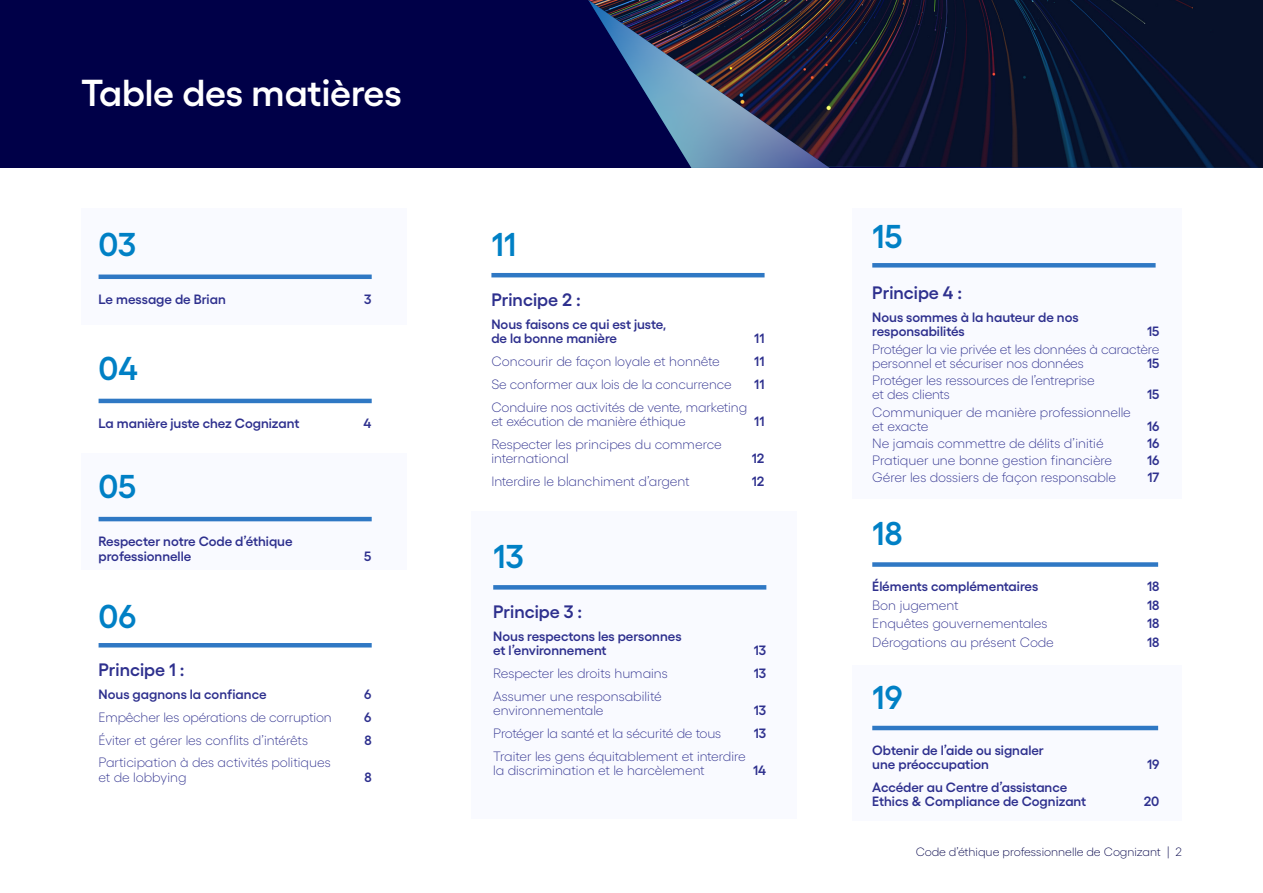
<style>
.page{position:relative;width:1263px;height:893px;background:#fff}
.page>*{position:absolute;margin:0;border:0;box-sizing:border-box;transform-origin:0 0}
.Page_title_22_24{font:600 37.5px "Gellix";color:#fff}
.t1{font:600 33px "Gellix";color:#0080c5}
.t2{font:600 18px "Gellix";color:#2e308e}
.t3{font:300 13.5px/14.2px "Gellix";letter-spacing:-.01em;color:#2e308e}
.t4{font:600 13.5px/14.2px "Gellix";color:#2e308e}
.t5{font:300 13.5px "Gellix";letter-spacing:-.03em;color:#2e308e}
.t6{font:300 12px "Gellix";color:#000048}
</style>
<div class="page">
<div style="left:0;top:0;width:1263px;height:168px;background:#000048"></div>
<div style="left:81px;top:208px;width:326px;height:117px;background:#f9faff"></div>
<div style="left:81px;top:453px;width:326px;height:117px;background:#f9faff"></div>
<div style="left:852px;top:208px;width:329px;height:290px;background:#f9faff"></div>
<div style="left:852px;top:665px;width:329px;height:156px;background:#f9faff"></div>
<div style="left:471px;top:512px;width:325px;height:307px;background:#f9faff"></div>
<div style="left:872px;top:263px;width:283px;height:5px;background:#2f78c4"></div>
<div style="left:872px;top:562px;width:286px;height:5px;background:#2f78c4"></div>
<hr style="left:872px;top:726px;width:286px;height:4px;background:#2f78c4">
<hr style="left:491px;top:273px;width:273px;height:4px;background:#2f78c4">
<div style="left:493px;top:585px;width:273px;height:5px;background:#2f78c4"></div>
<hr style="left:99px;top:275px;width:273px;height:4px;background:#2f78c4">
<hr style="left:99px;top:643px;width:273px;height:4px;background:#2f78c4">
<hr style="left:99px;top:399px;width:273px;height:4px;background:#2f78c4">
<hr style="left:99px;top:517px;width:273px;height:4px;background:#2f78c4">
<img style="left:830px;top:0;width:433px;height:168px">
<img style="left:588px;top:0;width:242px;height:168px">
<p class="Page_title_22_24" style="left:81px;top:63px;width:322px">Table des matières</p>
<p class="t1" style="left:99px;top:218px;width:39px">03</p>
<p class="t4" style="left:99px;top:291px;width:129px">Le message de Brian</p>
<p class="t4" style="left:364px;top:291px;width:9px">3</p>
<p class="t1" style="left:99px;top:342px;width:41px">04</p>
<p class="t4" style="left:99px;top:415px;width:202px">La manière juste chez Cognizant</p>
<p class="t4" style="left:364px;top:415px;width:9px">4</p>
<p class="t1" style="left:99px;top:461px;width:39px">05</p>
<p class="t4" style="left:99px;top:533px;width:196px">Respecter notre Code d’éthique professionnelle</p>
<p class="t4" style="left:364px;top:547px;width:9px">5</p>
<p class="t1" style="left:99px;top:591px;width:39px">06</p>
<p class="t2" style="left:99px;top:656px;width:88px">Principe 1 :</p>
<p class="t4" style="left:99px;top:686px;width:170px">Nous gagnons la confiance</p>
<p class="t4" style="left:364px;top:686px;width:9px">6</p>
<p class="t3" style="left:99px;top:709px;width:235px">Empêcher les opérations de corruption</p>
<p class="t4" style="left:364px;top:708px;width:9px">6</p>
<p class="t3" style="left:99px;top:731px;width:211px">Éviter et gérer les conflits d’intérêts</p>
<p class="t4" style="left:364px;top:731px;width:9px">8</p>
<p class="t3" style="left:99px;top:754px;width:234px">Participation à des activités politiques et de lobbying</p>
<p class="t4" style="left:364px;top:768px;width:9px">8</p>
<p class="t1" style="left:491px;top:218px;width:27px">11</p>
<p class="t2" style="left:491px;top:286px;width:91px">Principe 2 :</p>
<p class="t4" style="left:491px;top:316px;width:176px">Nous faisons ce qui est juste, de la bonne manière</p>
<p class="t4" style="left:754px;top:330px;width:12px">11</p>
<p class="t3" style="left:491px;top:353px;width:230px">Concourir de façon loyale et honnête</p>
<p class="t4" style="left:754px;top:353px;width:12px">11</p>
<p class="t3" style="left:491px;top:376px;width:242px">Se conformer aux lois de la concurrence</p>
<p class="t4" style="left:754px;top:375px;width:12px">11</p>
<p class="t3" style="left:491px;top:398px;width:257px">Conduire nos activités de vente, marketing et exécution de manière éthique</p>
<p class="t4" style="left:754px;top:412px;width:12px">11</p>
<p class="t3" style="left:491px;top:435px;width:232px">Respecter les principes du commerce international</p>
<p class="t4" style="left:752px;top:449px;width:14px">12</p>
<p class="t3" style="left:491px;top:472px;width:200px">Interdire le blanchiment d’argent</p>
<p class="t4" style="left:752px;top:472px;width:14px">12</p>
<p class="t1" style="left:493px;top:530px;width:32px">13</p>
<p class="t2" style="left:493px;top:598px;width:91px">Principe 3 :</p>
<p class="t4" style="left:493px;top:628px;width:190px">Nous respectons les personnes et l’environnement</p>
<p class="t4" style="left:754px;top:642px;width:14px">13</p>
<p class="t3" style="left:493px;top:665px;width:176px">Respecter les droits humains</p>
<p class="t4" style="left:754px;top:665px;width:14px">13</p>
<p class="t3" style="left:493px;top:688px;width:170px">Assumer une responsabilité environnementale</p>
<p class="t4" style="left:754px;top:702px;width:14px">13</p>
<p class="t5" style="left:493px;top:723px;width:230px">Protéger la santé et la sécurité de tous</p>
<p class="t4" style="left:754px;top:725px;width:14px">13</p>
<p class="t3" style="left:493px;top:748px;width:254px">Traiter les gens équitablement et interdire la discrimination et le harcèlement</p>
<p class="t4" style="left:753px;top:762px;width:15px">14</p>
<p class="t1" style="left:872px;top:211px;width:32px">15</p>
<p class="t2" style="left:872px;top:279px;width:91px">Principe 4 :</p>
<p class="t4" style="left:872px;top:309px;width:208px">Nous sommes à la hauteur de nos responsabilités</p>
<p class="t4" style="left:1147px;top:323px;width:14px">15</p>
<p class="t3" style="left:872px;top:340px;width:289px">Protéger la vie privée et les données à caractère personnel et sécuriser nos données</p>
<p class="t4" style="left:1147px;top:354px;width:14px">15</p>
<p class="t3" style="left:872px;top:372px;width:224px">Protéger les ressources de l’entreprise et des clients</p>
<p class="t3" style="left:872px;top:403px;width:260px">Communiquer de manière professionnelle et exacte</p>
<p class="t4" style="left:1147px;top:386px;width:14px">15</p>
<p class="t4" style="left:1147px;top:417px;width:14px">16</p>
<p class="t3" style="left:872px;top:435px;width:233px">Ne jamais commettre de délits d’initié</p>
<p class="t4" style="left:1147px;top:435px;width:14px">16</p>
<p class="t3" style="left:872px;top:452px;width:241px">Pratiquer une bonne gestion financière</p>
<p class="t4" style="left:1147px;top:452px;width:14px">16</p>
<p class="t3" style="left:872px;top:469px;width:245px">Gérer les dossiers de façon responsable</p>
<p class="t4" style="left:1147px;top:469px;width:13px">17</p>
<p class="t1" style="left:872px;top:508px;width:32px">18</p>
<p class="t4" style="left:872px;top:578px;width:167px">Éléments complémentaires</p>
<p class="t4" style="left:1147px;top:578px;width:14px">18</p>
<p class="t3" style="left:872px;top:597px;width:88px">Bon jugement</p>
<p class="t4" style="left:1147px;top:597px;width:14px">18</p>
<p class="t3" style="left:872px;top:615px;width:177px">Enquêtes gouvernementales</p>
<p class="t4" style="left:1147px;top:615px;width:14px">18</p>
<p class="t3" style="left:872px;top:634px;width:183px">Dérogations au présent Code</p>
<p class="t4" style="left:1147px;top:634px;width:14px">18</p>
<p class="t1" style="left:872px;top:671px;width:32px">19</p>
<p class="t4" style="left:872px;top:742px;width:173px">Obtenir de l’aide ou signaler une préoccupation</p>
<p class="t4" style="left:1147px;top:756px;width:14px">19</p>
<p class="t4" style="left:872px;top:779px;width:215px">Accéder au Centre d’assistance<br>Ethics &amp; Compliance de Cognizant</p>
<p class="t4" style="left:1144px;top:793px;width:17px">20</p>
<p class="t6" style="left:916px;top:843px;width:268px">Code d’éthique professionnelle de Cognizant | 2</p>
</div>
